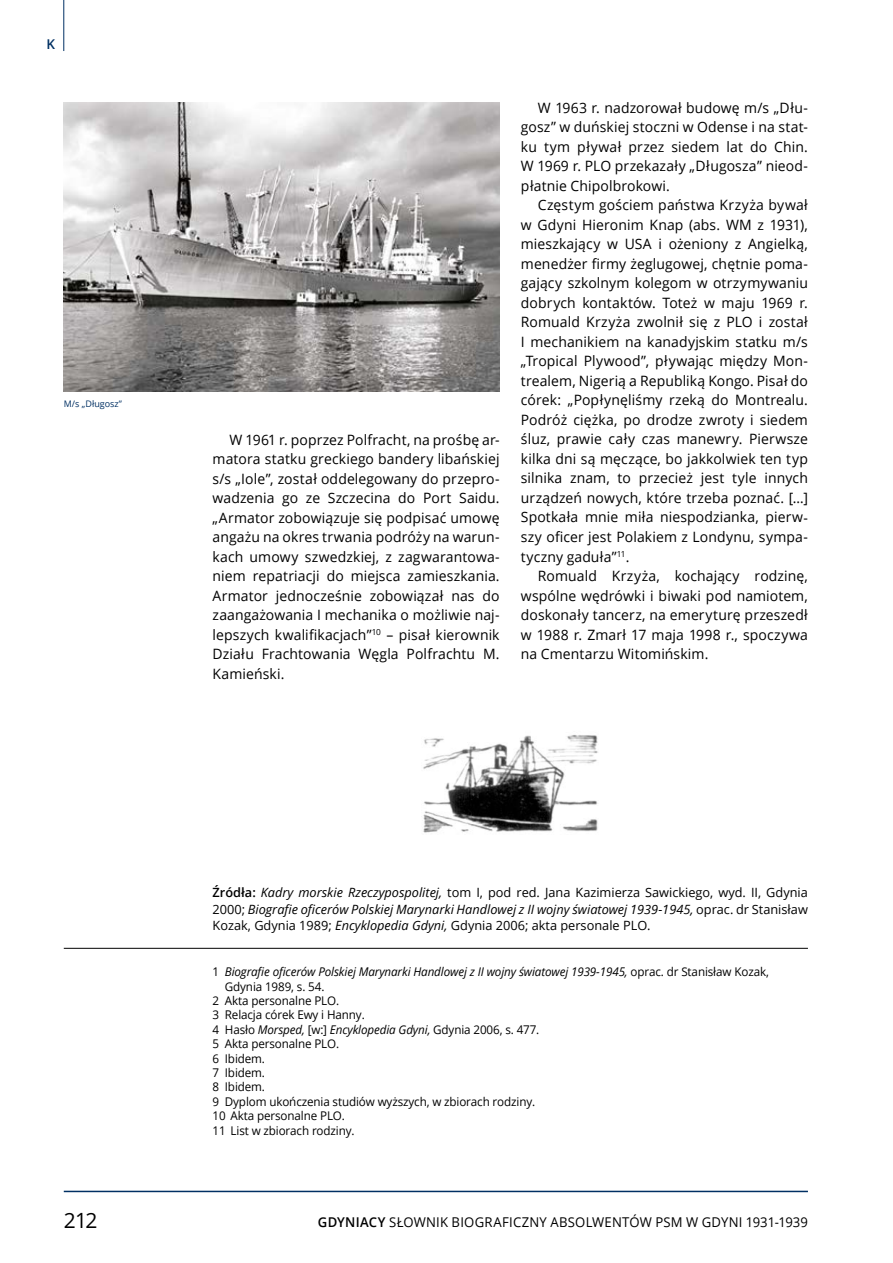
<style>
.page{position:relative;width:893px;height:1263px;background:#fff}
.page>*{position:absolute;margin:0;border:0;box-sizing:border-box;transform-origin:0 0}
.t1{font:21px "Open Sans";color:#000}
.t2{font:14.25px/19.5px "Open Sans";letter-spacing:.01em;color:#000;text-align:justify}
.t3{font:13.5px "Open Sans";letter-spacing:.015em;color:#000}
.t4{font:600 13.5px "Open Sans";color:#003063}
.t5{font:italic 12.75px/16.5px "Open Sans";color:#000;text-align:justify}
.t6{font:12px "Open Sans";letter-spacing:-.01em;color:#000}
.t7{font:italic 12px "Open Sans";letter-spacing:-.01em;color:#000}
.t8{font:9px "Open Sans";color:#003063}
.s1{font-weight:600;font-style:normal}
.s2{font-style:normal}
.s3{font-style:italic}
.s4{font-weight:600}
</style>
<div class="page">
<hr style="left:64px;top:1191px;width:744px;height:1px;background:#003063">
<hr style="left:63px;top:0;width:1px;height:51px;background:#003063">
<img style="left:63px;top:102px;width:437px;height:289px">
<img style="left:423px;top:735px;width:175px;height:98px">
<hr style="left:64px;top:948px;width:744px;height:1px;background:#000">
<p class="t4" style="left:47px;top:34px;width:10px">K</p>
<p class="t8" style="left:64px;top:397px;width:60px">M/s „Długosz”</p>
<p class="t2" style="left:213px;top:429px;width:289px;text-indent:17px">W 1961 r. poprzez Polfracht, na prośbę ar&shy;matora statku greckiego bandery libańskiej s/s „Iole”, został oddelegowany do przepro&shy;wadzenia go ze Szczecina do Port Saidu. „Armator zobowiązuje się podpisać umowę angażu na okres trwania podróży na warun&shy;kach umowy szwedzkiej, z zagwarantowa&shy;niem repatriacji do miejsca zamieszkania.<br>Armator jednocześnie zobowiązał nas do zaangażowania I mechanika o możliwie naj&shy;lepszych kwalifikacjach”<sup>10</sup> – pisał kierownik Działu Frachtowania Węgla Polfrachtu M.<br>Kamieński.</p>
<p class="t2" style="left:521px;top:98px;width:289px;text-indent:17px">W 1963 r. nadzorował budowę m/s „Dłu&shy;gosz” w duńskiej stoczni w Odense i na stat&shy;ku tym pływał przez siedem lat do Chin.<br>W 1969 r. PLO przekazały „Długosza” nieod&shy;płatnie Chipolbrokowi.</p>
<p class="t2" style="left:521px;top:195px;width:289px;text-indent:17px">Częstym gościem państwa Krzyża bywał w Gdyni Hieronim Knap (abs. WM z 1931), mieszkający w USA i ożeniony z Angielką, menedżer firmy żeglugowej, chętnie poma&shy;gający szkolnym kolegom w otrzymywaniu dobrych kontaktów. Toteż w maju 1969 r.<br>Romuald Krzyża zwolnił się z PLO i został I mechanikiem na kanadyjskim statku m/s „Tropical Plywood”, pływając między Mon&shy;trealem, Nigerią a Republiką Kongo. Pisał do córek: „Popłynęliśmy rzeką do Montrealu.<br>Podróż ciężka, po drodze zwroty i siedem śluz, prawie cały czas manewry. Pierwsze kilka dni są męczące, bo jakkolwiek ten typ silnika znam, to przecież jest tyle innych urządzeń nowych, które trzeba poznać. […] Spotkała mnie miła niespodzianka, pierw&shy;szy oficer jest Polakiem z Londynu, sympa&shy;tyczny gaduła”<sup>11</sup>.</p>
<p class="t2" style="left:521px;top:566px;width:289px;text-indent:17px">Romuald Krzyża, kochający rodzinę, wspólne wędrówki i biwaki pod namiotem, doskonały tancerz, na emeryturę przeszedł w 1988 r. Zmarł 17 maja 1998 r., spoczywa na Cmentarzu Witomińskim.</p>
<p class="t5" style="left:213px;top:884px;width:597px"><span class="s1">Źródła:</span> Kadry morskie Rzeczypospolitej, <span class="s2">tom I, pod red. Jana Kazimierza Sawickiego, wyd. II, Gdynia 2000;</span> Biografie oficerów Polskiej Marynarki Handlowej z II wojny światowej 1939-1945, <span class="s2">oprac. dr Stanisław Kozak, Gdynia 1989;</span> Encyklopedia Gdyni, <span class="s2">Gdynia 2006; akta personale PLO.</span></p>
<p class="t7" style="left:213px;top:964px;width:558px"><span class="s2">1</span> Biografie oficerów Polskiej Marynarki Handlowej z II wojny światowej 1939-1945, <span class="s2">oprac. dr Stanisław Kozak,</span></p>
<p class="t6" style="left:225px;top:978px;width:101px">Gdynia 1989, s. 54.</p>
<p class="t6" style="left:213px;top:992px;width:128px">2 Akta personalne PLO.</p>
<p class="t6" style="left:213px;top:1007px;width:154px">3 Relacja córek Ewy i Hanny.</p>
<p class="t6" style="left:213px;top:1021px;width:328px">4 Hasło <span class="s3">Morsped,</span> [w:] <span class="s3">Encyklopedia Gdyni,</span> Gdynia 2006, s. 477.</p>
<p class="t6" style="left:213px;top:1036px;width:128px">5 Akta personalne PLO.</p>
<p class="t6" style="left:213px;top:1050px;width:54px">6 Ibidem.</p>
<p class="t6" style="left:213px;top:1064px;width:54px">7 Ibidem.</p>
<p class="t6" style="left:213px;top:1079px;width:54px">8 Ibidem.</p>
<p class="t6" style="left:213px;top:1093px;width:324px">9 Dyplom ukończenia studiów wyższych, w zbiorach rodziny.</p>
<p class="t6" style="left:213px;top:1108px;width:134px">10 Akta personalne PLO.</p>
<p class="t6" style="left:213px;top:1122px;width:143px">11 List w zbiorach rodziny.</p>
<h1 class="t1" style="left:64px;top:1206px;width:35px">212</h1>
<p class="t3" style="left:318px;top:1212px;width:491px"><span class="s4">GDYNIACY</span> SŁOWNIK BIOGRAFICZNY ABSOLWENTÓW PSM W GDYNI 1931-1939</p>
</div>
